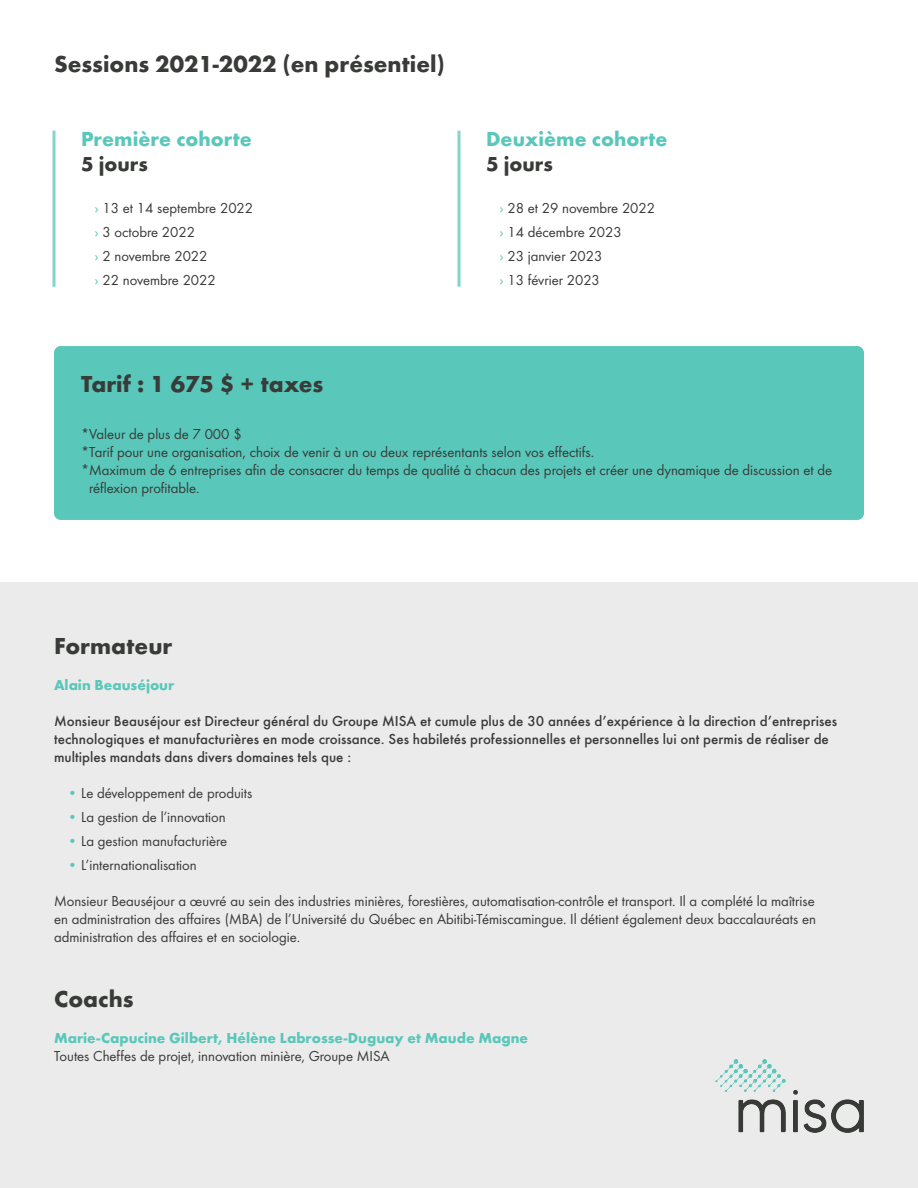
<style>
.page{position:relative;width:918px;height:1188px;background:#fff}
.page>*{position:absolute;margin:0;border:0;box-sizing:border-box;transform-origin:0 0}
.t1{font:700 24px "Futura";color:#383b38}
.t2{font:700 21px "Futura";color:#59c7ba}
.t3{font:700 21px "Futura";color:#383b38}
.t4{font:15px/18px "Futura Boo";color:#383b38;text-align:justify}
.t5{font:500 15px/18px "Futura";color:#383b38}
.t6{font:700 15px "Futura";color:#59c7ba}
.s1{color:#59c7ba}
</style>
<div class="page">
<div style="left:0;top:582px;width:918px;height:606px;background:#ebebeb"></div>
<div style="left:54px;top:346px;width:810px;height:174px;background:#59c7ba;border-radius:7px"></div>
<svg style="left:52px;top:131px;width:4px;height:156px"></svg>
<hr style="left:458px;top:131px;width:2px;height:156px;background:#83d5cb">
<img style="left:716px;top:1060px;width:148px;height:73px">
<p class="t1" style="left:54px;top:47px;width:392px">Sessions 2021-2022 (en présentiel)</p>
<p class="t2" style="left:81px;top:124px;width:172px">Première cohorte</p>
<p class="t3" style="left:81px;top:149px;width:68px">5 jours</p>
<p class="t4" style="left:94px;top:198px;width:160px"><span class="s1">›</span> 13 et 14 septembre 2022</p>
<p class="t4" style="left:94px;top:222px;width:102px"><span class="s1">›</span> 3 octobre 2022</p>
<p class="t4" style="left:94px;top:246px;width:115px"><span class="s1">›</span> 2 novembre 2022</p>
<p class="t4" style="left:94px;top:270px;width:123px"><span class="s1">›</span> 22 novembre 2022</p>
<p class="t2" style="left:486px;top:124px;width:183px">Deuxième cohorte</p>
<p class="t3" style="left:486px;top:149px;width:68px">5 jours</p>
<p class="t4" style="left:500px;top:198px;width:157px"><span class="s1">›</span> 28 et 29 novembre 2022</p>
<p class="t4" style="left:500px;top:222px;width:124px"><span class="s1">›</span> 14 décembre 2023</p>
<p class="t4" style="left:500px;top:246px;width:105px"><span class="s1">›</span> 23 janvier 2023</p>
<p class="t4" style="left:500px;top:270px;width:102px"><span class="s1">›</span> 13 février 2023</p>
<p class="t1" style="left:81px;top:367px;width:244px">Tarif : 1 675 $ + taxes</p>
<p class="t4" style="left:81px;top:424px;width:162px">*Valeur de plus de 7 000 $</p>
<p class="t4" style="left:81px;top:442px;width:515px">*Tarif pour une organisation, choix de venir à un ou deux représentants selon vos effectifs.</p>
<p class="t4" style="left:89px;top:460px;width:745px;text-indent:-8px">*Maximum de 6 entreprises afin de consacrer du temps de qualité à chacun des projets et créer une dynamique de discussion et de réflexion profitable.</p>
<p class="t1" style="left:54px;top:629px;width:120px">Formateur</p>
<p class="t6" style="left:54px;top:674px;width:122px">Alain Beauséjour</p>
<p class="t5" style="left:54px;top:711px;width:785px">Monsieur Beauséjour est Directeur général du Groupe MISA et cumule plus de 30 années d’expérience à la direction d’entreprises technologiques et manufacturières en mode croissance. Ses habiletés professionnelles et personnelles lui ont permis de réaliser de multiples mandats dans divers domaines tels que :</p>
<p class="t4" style="left:68px;top:783px;width:187px"><span class="s1">•</span> Le développement de produits</p>
<p class="t4" style="left:68px;top:807px;width:160px"><span class="s1">•</span> La gestion de l’innovation</p>
<p class="t4" style="left:68px;top:831px;width:161px"><span class="s1">•</span> La gestion manufacturière</p>
<p class="t4" style="left:68px;top:855px;width:131px"><span class="s1">•</span> L’internationalisation</p>
<p class="t4" style="left:54px;top:891px;width:764px">Monsieur Beauséjour a œuvré au sein des industries minières, forestières, automatisation-contrôle et transport. Il a complété la maîtrise en administration des affaires (MBA) de l’Université du Québec en Abitibi-Témiscamingue. Il détient également deux baccalauréats en administration des affaires et en sociologie.</p>
<p class="t1" style="left:54px;top:982px;width:81px">Coachs</p>
<p class="t6" style="left:54px;top:1027px;width:476px">Marie-Capucine Gilbert, Hélène Labrosse-Duguay et Maude Magne</p>
<p class="t4" style="left:54px;top:1046px;width:337px">Toutes Cheffes de projet, innovation minière, Groupe MISA</p>
</div>
